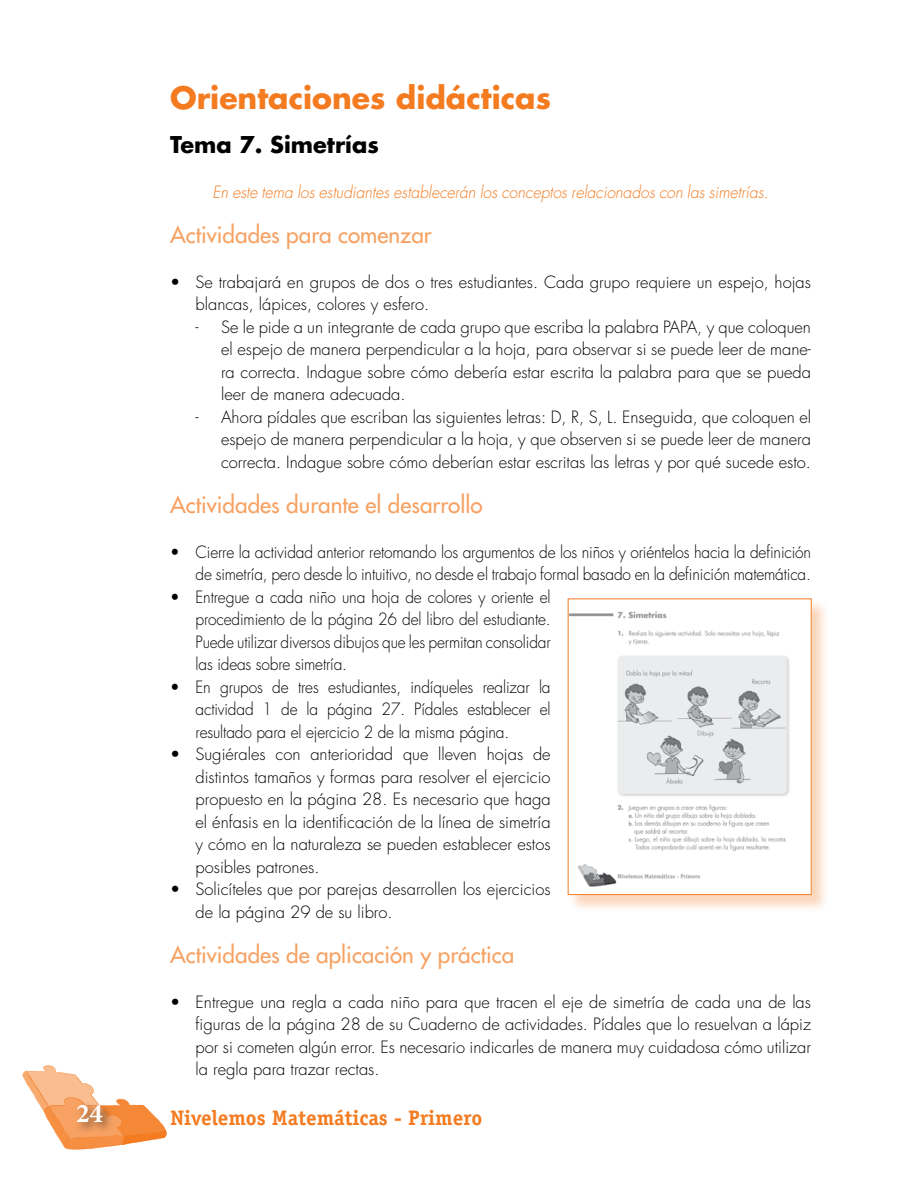
<style>
.page{position:relative;width:918px;height:1188px;background:#fff}
.page>*{position:absolute;margin:0;border:0;box-sizing:border-box;transform-origin:0 0}
.t1{font:700 30px "Futura";color:#f47b20}
.t2{font:700 27px "Minion Pro";color:#fff}
.t3{font:22.5px "Futura";color:#f7a263}
.t4{font:700 22.5px "Futura";color:#000}
.t5{font:700 21px "Officina Serif Std";color:#f47b20}
.t6{font:300 16.5px/22.5px "Futura";color:#000;text-align:justify}
.t7{font:300 16.5px/22.5px "Futura";color:#000;text-align:justify;scale:.94 1}
.t8{font:italic 300 16.5px "Futura";color:#f47b20;scale:.95 1}
</style>
<div class="page">
<svg style="left:22px;top:1065px;width:145px;height:85px"></svg>
<div style="left:74px;top:1101px;width:40px;height:33px;background:#000;opacity:.55"></div>
<div style="left:568px;top:599px;width:261px;height:313px;background:#f47b20;opacity:.3"></div>
<div style="left:568px;top:599px;width:243px;height:296px;background:#fff"></div>
<img style="left:570px;top:611px;width:220px;height:276px">
<div style="left:568px;top:598px;width:244px;height:297px;border:1px solid #f47b20"></div>
<h1 class="t1" style="left:170px;top:78px;width:382px">Orientaciones didácticas</h1>
<h3 class="t4" style="left:170px;top:129px;width:210px">Tema 7. Simetrías</h3>
<p class="t8" style="left:213px;top:182px;width:587px">En este tema los estudiantes establecerán los conceptos relacionados con las simetrías.</p>
<h3 class="t3" style="left:170px;top:220px;width:263px">Actividades para comenzar</h3>
<p class="t6" style="left:196px;top:271px;width:617px;text-indent:-25px">• Se trabajará en grupos de dos o tres estudiantes. Cada grupo requiere un espejo, hojas blancas, lápices, colores y esfero.</p>
<p class="t6" style="left:221px;top:316px;width:592px;text-indent:-25px">- Se le pide a un integrante de cada grupo que escriba la palabra PAPA, y que coloquen el espejo de manera perpendicular a la hoja, para observar si se puede leer de mane&shy;ra correcta. Indague sobre cómo debería estar escrita la palabra para que se pueda leer de manera adecuada.</p>
<p class="t6" style="left:221px;top:406px;width:592px;text-indent:-25px">- Ahora pídales que escriban las siguientes letras: D, R, S, L. Enseguida, que coloquen el espejo de manera perpendicular a la hoja, y que observen si se puede leer de manera correcta. Indague sobre cómo deberían estar escritas las letras y por qué sucede esto.</p>
<h3 class="t3" style="left:170px;top:490px;width:314px">Actividades durante el desarrollo</h3>
<p class="t7" style="left:170px;top:541px;width:683px;text-align:right">• Cierre la actividad anterior retomando los argumentos de los niños y oriéntelos hacia la definición de simetría, pero desde lo intuitivo, no desde el trabajo formal basado en la definición matemática.</p>
<p class="t7" style="left:196px;top:586px;width:379px;text-indent:-25px">• Entregue a cada niño una hoja de colores y oriente el procedimiento de la página 26 del libro del estudiante.<br>Puede utilizar diversos dibujos que les permitan consolidar las ideas sobre simetría.</p>
<p class="t7" style="left:196px;top:676px;width:379px;text-indent:-25px">• En grupos de tres estudiantes, indíqueles realizar la actividad 1 de la página 27. Pídales establecer el resultado para el ejercicio 2 de la misma página.</p>
<p class="t6" style="left:196px;top:743px;width:357px;text-indent:-25px">• Sugiérales con anterioridad que lleven hojas de distintos tamaños y formas para resolver el ejercicio propuesto en la página 28. Es necesario que haga el énfasis en la identificación de la línea de simetría y cómo en la naturaleza se pueden establecer estos posibles patrones.</p>
<p class="t6" style="left:196px;top:878px;width:357px;text-indent:-25px">• Solicíteles que por parejas desarrollen los ejercicios de la página 29 de su libro.</p>
<h3 class="t3" style="left:170px;top:940px;width:346px">Actividades de aplicación y práctica</h3>
<p class="t6" style="left:196px;top:991px;width:617px;text-indent:-25px">• Entregue una regla a cada niño para que tracen el eje de simetría de cada una de las figuras de la página 28 de su Cuaderno de actividades. Pídales que lo resuelvan a lápiz por si cometen algún error. Es necesario indicarles de manera muy cuidadosa cómo utilizar la regla para trazar rectas.</p>
<h2 class="t2" style="left:76px;top:1095px;width:28px">24</h2>
<p class="t5" style="left:170px;top:1105px;width:314px">Nivelemos Matemáticas - Primero</p>
</div>
